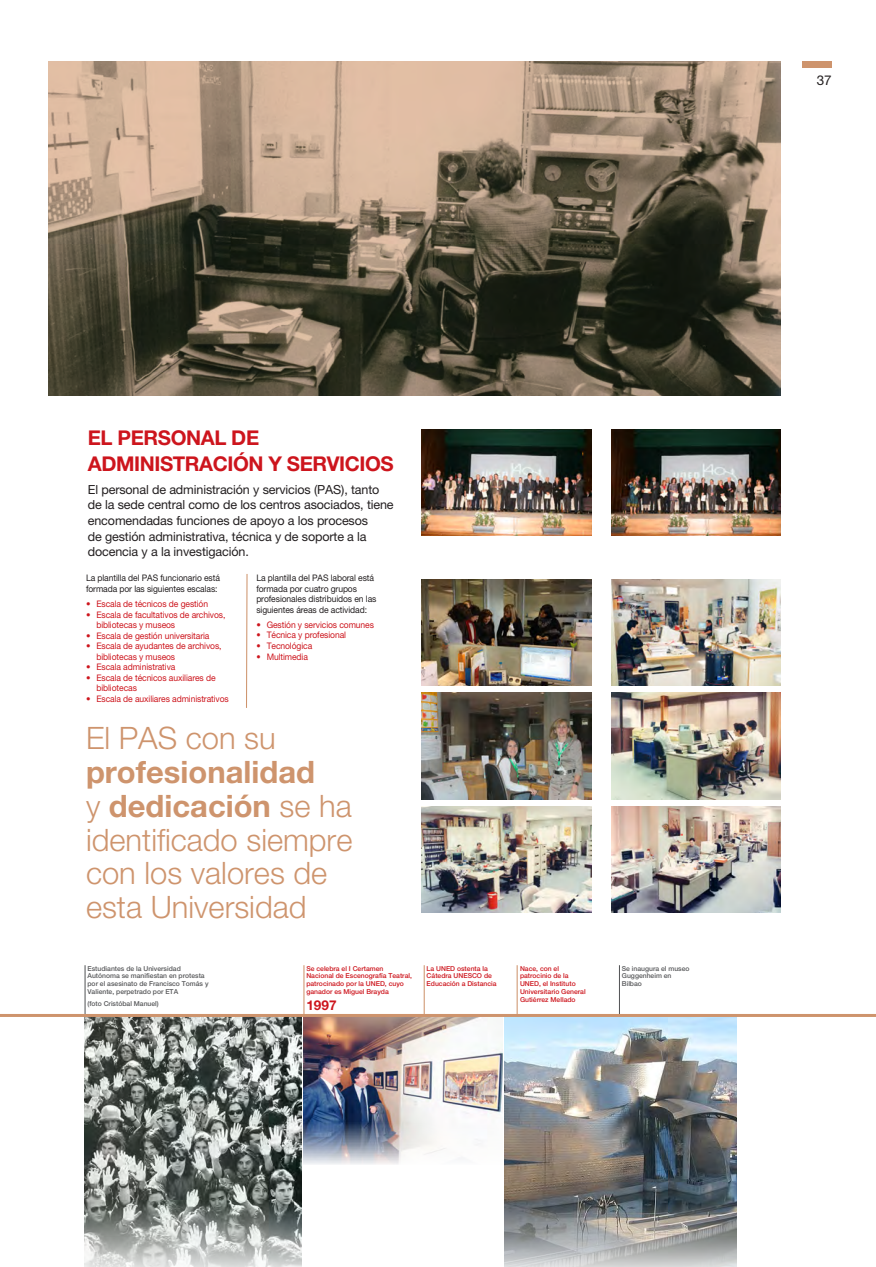
<style>
.page{position:relative;width:876px;height:1267px;background:#fff}
.page>*{position:absolute;margin:0;border:0;box-sizing:border-box;transform-origin:0 0}
.t1{font:300 30.9px/33.9px "Helvetica Neue";color:#ce946d}
.t2{font:700 20.4px/25px "Helvetica Neue";letter-spacing:-.02em;color:#cd151d}
.t3{font:700 13.5px "Helvetica Neue";color:#cd151d}
.t4{font:13.5px "Helvetica Neue";color:#231f20}
.t5{font:12.6px/15.6px "Helvetica Neue";letter-spacing:-.01em;color:#231f20}
.t6{font:9px/10.5px "Helvetica Neue";letter-spacing:-.01em;color:#cd151d}
.t7{font:9px/10.5px "Helvetica Neue";letter-spacing:-.01em;color:#231f20;scale:.95 1}
.t8{font:9px "Helvetica Neue";letter-spacing:-.01em;color:#cd151d;scale:.95 1}
.t9{font:500 6.75px/7.8px "Helvetica Neue";color:#cd151d}
.t10{font:500 6.75px/7.8px "Helvetica Neue";color:#57585a}
.s1{font-weight:700}
</style>
<div class="page">
<div style="left:801px;top:61px;width:30px;height:7px;background:#ce946d"></div>
<img style="left:49px;top:61px;width:731px;height:334px">
<img style="left:421px;top:579px;width:170px;height:107px">
<img style="left:421px;top:429px;width:170px;height:106px">
<img style="left:611px;top:579px;width:169px;height:107px">
<img style="left:611px;top:429px;width:169px;height:106px">
<img style="left:421px;top:692px;width:170px;height:107px">
<img style="left:421px;top:806px;width:170px;height:106px">
<img style="left:611px;top:806px;width:169px;height:106px">
<img style="left:611px;top:692px;width:169px;height:107px">
<hr style="left:303px;top:965px;width:1px;height:49px;background:#ce946d">
<hr style="left:84px;top:965px;width:1px;height:49px;background:#57585a">
<hr style="left:618px;top:965px;width:1px;height:49px;background:#57585a">
<img style="left:84px;top:1016px;width:217px;height:250px">
<img style="left:504px;top:1016px;width:231px;height:250px">
<hr style="left:423px;top:965px;width:1px;height:49px;background:#ce946d">
<hr style="left:516px;top:965px;width:1px;height:49px;background:#ce946d">
<img style="left:303px;top:1016px;width:199px;height:148px">
<hr style="left:0;top:1013px;width:875px;height:3px;background:#ce946d">
<svg style="left:246px;top:574px;width:2px;height:134px"></svg>
<h3 class="t4" style="left:816px;top:72px;width:17px">37</h3>
<p class="t2" style="left:88px;top:425px;width:307px">EL PERSONAL DE<br>ADMINISTRACIÓN Y SERVICIOS</p>
<p class="t5" style="left:88px;top:481px;width:307px">El personal de administración y servicios (PAS), tanto de la sede central como de los centros asociados, tiene encomendadas funciones de apoyo a los procesos<br>de gestión administrativa, técnica y de soporte a la docencia y a la investigación.</p>
<p class="t7" style="left:86px;top:572px;width:142px">La plantilla del PAS funcionario está formada por las siguientes escalas:</p>
<p class="t6" style="left:86px;top:598px;width:124px">• Escala de técnicos de gestión</p>
<p class="t6" style="left:96px;top:609px;width:130px;text-indent:-10px">• Escala de facultativos de archivos, bibliotecas y museos</p>
<p class="t6" style="left:86px;top:630px;width:125px">• Escala de gestión universitaria</p>
<p class="t6" style="left:96px;top:640px;width:127px;text-indent:-10px">• Escala de ayudantes de archivos, bibliotecas y museos</p>
<p class="t6" style="left:86px;top:661px;width:91px">• Escala administrativa</p>
<p class="t6" style="left:96px;top:672px;width:121px;text-indent:-10px">• Escala de técnicos auxiliares de bibliotecas</p>
<p class="t6" style="left:86px;top:693px;width:144px">• Escala de auxiliares administrativos</p>
<p class="t7" style="left:256px;top:572px;width:128px">La plantilla del PAS laboral está formada por cuatro grupos profesionales distribuidos en las siguientes áreas de actividad:</p>
<p class="t6" style="left:256px;top:619px;width:119px">• Gestión y servicios comunes</p>
<p class="t8" style="left:256px;top:629px;width:96px">• Técnica y profesional</p>
<p class="t8" style="left:256px;top:640px;width:60px">• Tecnológica</p>
<p class="t8" style="left:256px;top:651px;width:56px">• Multimedia</p>
<p class="t1" style="left:86px;top:720px;width:268px">El PAS con su <span class="s1">profesionalidad<br></span>y <span class="s1">dedicación</span> se ha identificado siempre con los valores de esta Universidad</p>
<p class="t10" style="left:87px;top:964px;width:122px">Estudiantes de la Universidad Autónoma se manifiestan en protesta por el asesinato de Francisco Tomás y Valiente, perpetrado por ETA</p>
<p class="t10" style="left:87px;top:999px;width:73px">(foto Cristóbal Manuel)</p>
<p class="t9" style="left:306px;top:964px;width:107px">Se celebra el I Certamen<br>Nacional de Escenografía Teatral, patrocinado por la UNED, cuyo ganador es Miguel Brayda</p>
<p class="t3" style="left:306px;top:996px;width:32px">1997</p>
<p class="t9" style="left:426px;top:964px;width:71px">La UNED ostenta la<br>Cátedra UNESCO de<br>Educación a Distancia</p>
<p class="t9" style="left:519px;top:964px;width:67px">Nace, con el patrocinio de la<br>UNED, el Instituto<br>Universitario General<br>Gutiérrez Mellado</p>
<p class="t10" style="left:621px;top:964px;width:69px">Se inaugura el museo<br>Guggenheim en<br>Bilbao</p>
</div>
